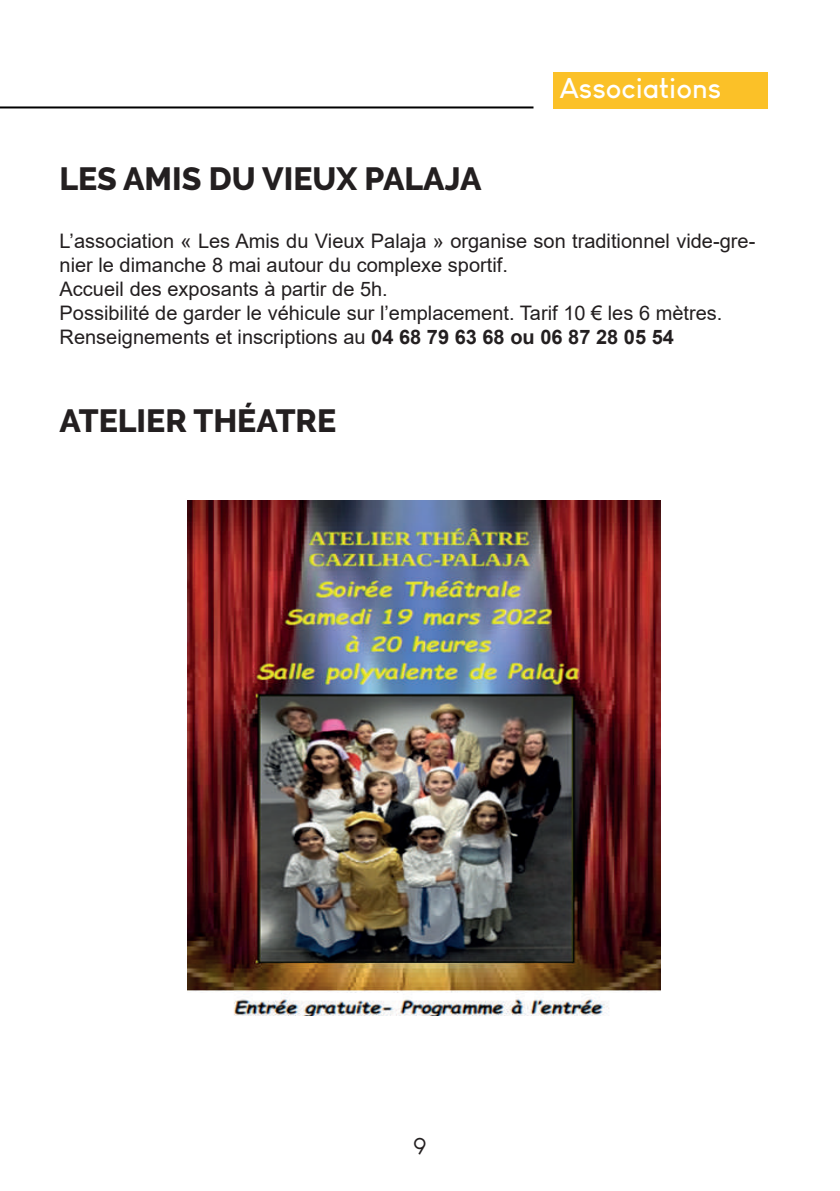
<style>
.page{position:relative;width:840px;height:1191px;background:#fff}
.page>*{position:absolute;margin:0;border:0;box-sizing:border-box;transform-origin:0 0}
.t1{font:800 32px "Raleway";color:#231f20}
.t2{font:700 28px "Louis George Cafe";color:#fff}
.t3{font:24px "Louis George Cafe";color:#231f20}
.t4{font:20px/24px "Arial";color:#231f20}
.s1{font-weight:700}
</style>
<div class="page">
<hr style="left:0;top:106px;width:533px;height:2px;background:#000001">
<div style="left:553px;top:72px;width:214px;height:37px;background:#fbc128"></div>
<img style="left:187px;top:501px;width:473px;height:514px">
<h1 class="t1" style="left:60px;top:160px;width:423px">LES AMIS DU VIEUX PALAJA</h1>
<h2 class="t2" style="left:559px;top:70px;width:163px">Associations</h2>
<p class="t4" style="left:60px;top:229px;width:697px">L’association « Les Amis du Vieux Palaja » organise son traditionnel vide-gre&shy;nier le dimanche 8 mai autour du complexe sportif.<br>Accueil des exposants à partir de 5h.<br>Possibilité de garder le véhicule sur l’emplacement. Tarif 10 € les 6 mètres.<br>Renseignements et inscriptions au <span class="s1">04 68 79 63 68 ou 06 87 28 05 54</span></p>
<h1 class="t1" style="left:60px;top:403px;width:278px">ATELIER THÉATRE</h1>
<p class="t3" style="left:413px;top:1131px;width:15px">9</p>
</div>
